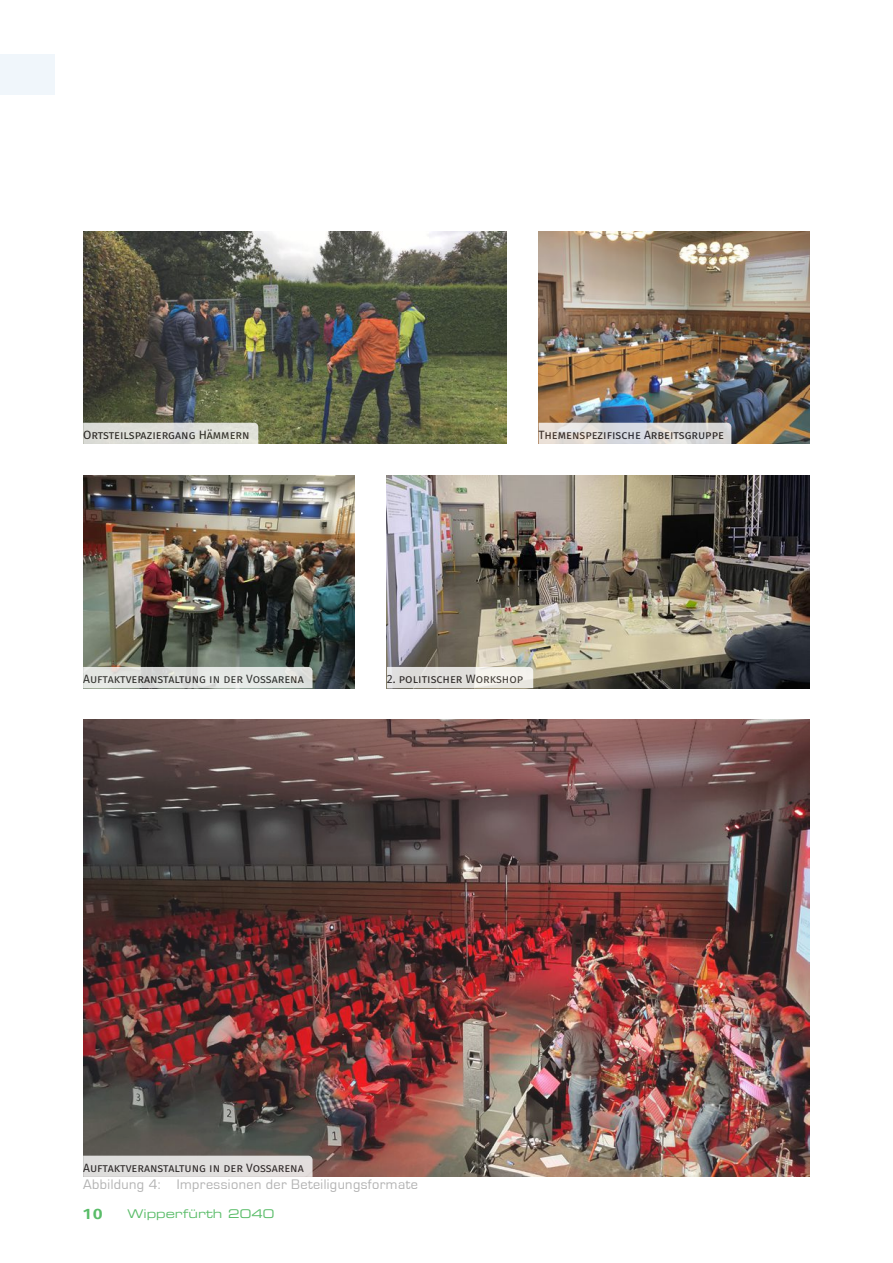
<style>
.page{position:relative;width:893px;height:1263px;background:#fff}
.page>*{position:absolute;margin:0;border:0;box-sizing:border-box;transform-origin:0 0}
.t1{font:600 15px "Fira Sans";color:#59bc68;scale:1.15 1}
.t2{font:14.25px "Eurostile";letter-spacing:.03em;color:#b2b2b2}
.t3{font:12px "Fira Sans";color:#231f20}
.t4{font:12px "Eurostile Extended Two";color:#59bc68}
</style>
<div class="page">
<div style="left:0;top:54px;width:54px;height:41px;background:#f0f6fb"></div>
<img style="left:83px;top:231px;width:423px;height:213px">
<img style="left:387px;top:476px;width:423px;height:212px">
<img style="left:83px;top:720px;width:727px;height:457px">
<img style="left:83px;top:476px;width:271px;height:212px">
<img style="left:539px;top:231px;width:271px;height:213px">
<div style="left:83px;top:423px;width:175px;height:21px;background:#ddded8"></div>
<svg style="left:83px;top:667px;width:230px;height:21px;background:#dfe2df"></svg>
<div style="left:83px;top:1156px;width:230px;height:21px;background:#dfdedd"></div>
<svg style="left:387px;top:667px;width:146px;height:21px;background:#e7e5e1"></svg>
<svg style="left:539px;top:423px;width:192px;height:21px;background:#dcdbda"></svg>
<p class="t3" style="left:83px;top:426px;width:168px">Ortsteilspaziergang Hämmern</p>
<p class="t3" style="left:539px;top:426px;width:187px">Themenspezifische Arbeitsgruppe</p>
<p class="t3" style="left:83px;top:670px;width:222px">Auftaktveranstaltung in der Vossarena</p>
<p class="t3" style="left:387px;top:670px;width:138px">2. politischer Workshop</p>
<p class="t3" style="left:83px;top:1159px;width:222px">Auftaktveranstaltung in der Vossarena</p>
<p class="t2" style="left:83px;top:1177px;width:336px">Abbildung 4: Impressionen der Beteiligungsformate</p>
<p class="t1" style="left:83px;top:1201px;width:19px">10</p>
<p class="t4" style="left:128px;top:1206px;width:148px">Wipperfürth 2040</p>
</div>
